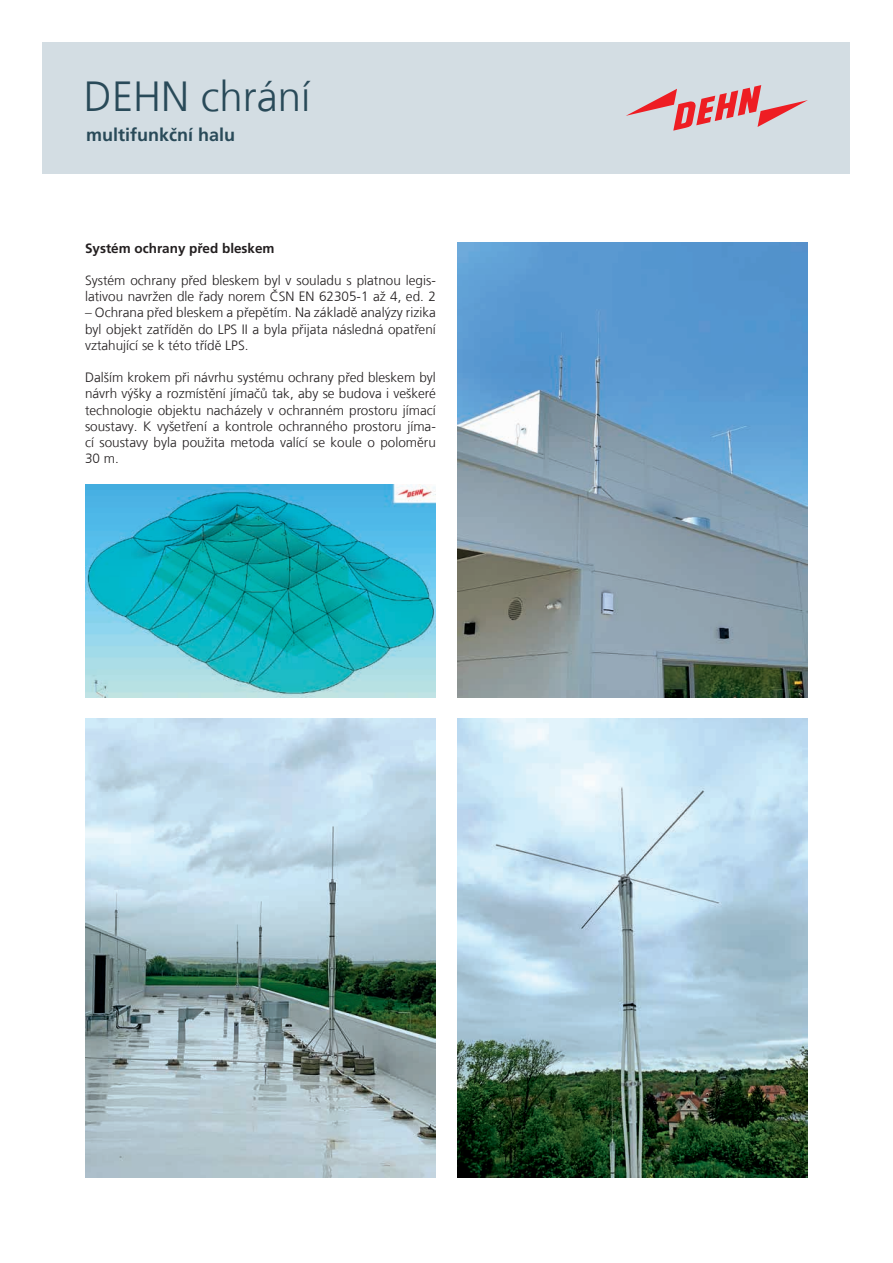
<style>
.page{position:relative;width:893px;height:1263px;background:#fff}
.page>*{position:absolute;margin:0;border:0;box-sizing:border-box;transform-origin:0 0}
.t1{font:300 42px "Frutiger LT Com";color:#294a59}
.t2{font:700 18px "Frutiger LT Com";color:#294a59}
.t3{font:300 13.5px/16.2px "Frutiger LT Com";color:#231f20;text-align:justify}
.t4{font:700 13.5px "Frutiger LT Com";color:#231f20}
</style>
<div class="page">
<div style="left:43px;top:43px;width:807px;height:131px;background:#d3dde3"></div>
<svg style="left:626px;top:85px;width:182px;height:46px"></svg>
<img style="left:457px;top:242px;width:351px;height:456px">
<img style="left:85px;top:485px;width:351px;height:213px">
<img style="left:85px;top:719px;width:351px;height:459px">
<img style="left:457px;top:719px;width:351px;height:459px">
<h1 class="t1" style="left:84px;top:72px;width:228px">DEHN chrání</h1>
<h2 class="t2" style="left:86px;top:125px;width:151px">multifunkční halu</h2>
<p class="t4" style="left:85px;top:240px;width:191px">Systém ochrany před bleskem</p>
<p class="t3" style="left:85px;top:272px;width:352px">Systém ochrany před bleskem byl v souladu s platnou legis&shy;lativou navržen dle řady norem ČSN EN 62305-1 až 4, ed. 2</p>
<p class="t3" style="left:85px;top:305px;width:352px">– Ochrana před bleskem a přepětím. Na základě analýzy rizika byl objekt zatříděn do LPS II a byla přijata následná opatření vztahující se k této třídě LPS.</p>
<p class="t3" style="left:85px;top:369px;width:352px">Dalším krokem při návrhu systému ochrany před bleskem byl návrh výšky a rozmístění jímačů tak, aby se budova i veškeré technologie objektu nacházely v ochranném prostoru jímací soustavy. K vyšetření a kontrole ochranného prostoru jíma&shy;cí soustavy byla použita metoda valící se koule o poloměru 30 m.</p>
</div>
